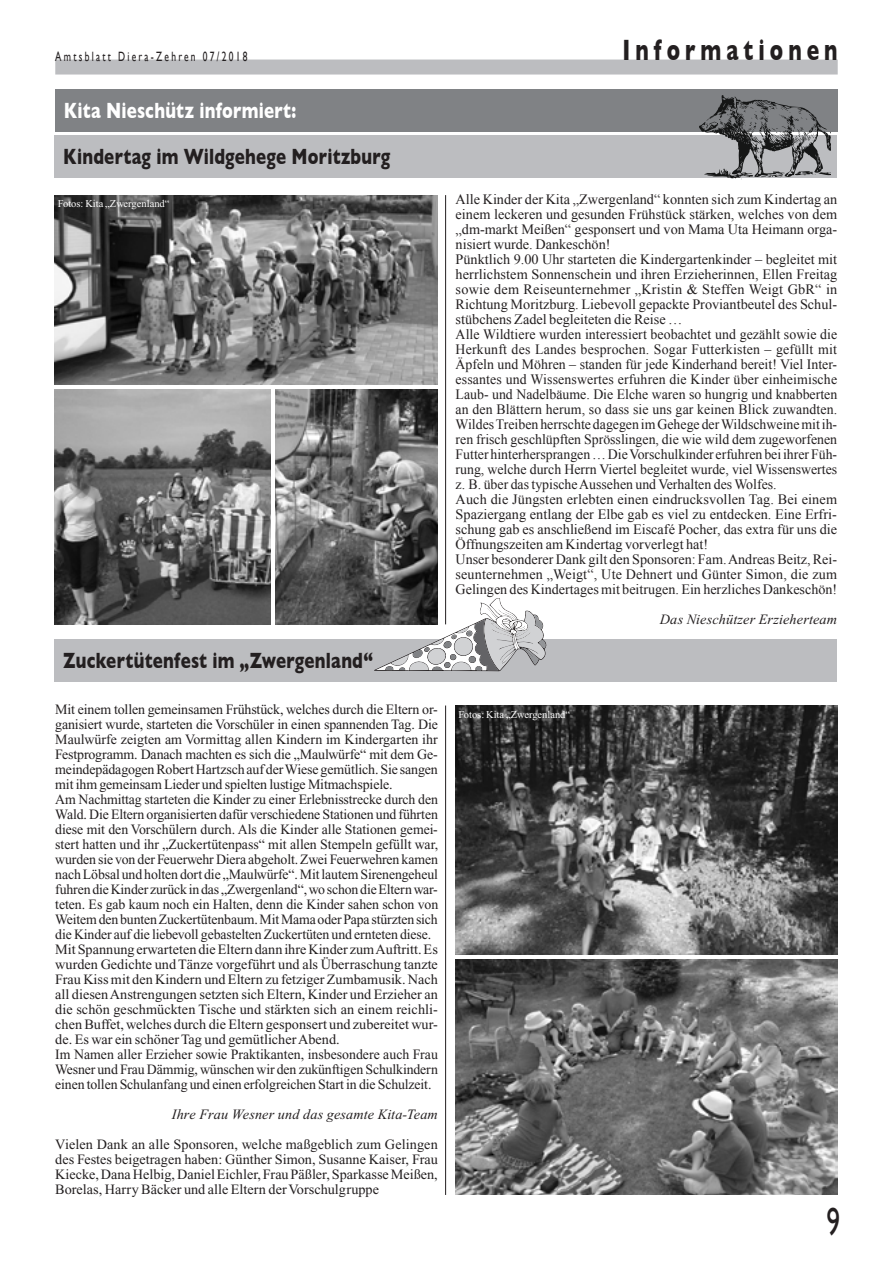
<style>
.page{position:relative;width:893px;height:1263px;background:#fff}
.page>*{position:absolute;margin:0;border:0;box-sizing:border-box;transform-origin:0 0}
.t1{font:39px "Gill Sans";color:#231f20;scale:.7 1}
.t2{font:700 30px "Gill Sans";letter-spacing:.24em;color:#231f20;scale:.7 1}
.t3{font:700 22.5px "Gill Sans";letter-spacing:.015em;color:#231f20;scale:.75 1}
.t4{font:700 22.5px "Gill Sans";letter-spacing:.015em;color:#fff;scale:.75 1}
.t5{font:14.25px/15px "Times New Roman";letter-spacing:-.01em;color:#231f20}
.t6{font:14.25px/15px "Times New Roman";color:#231f20}
.t7{font:italic 14.25px "Times New Roman";letter-spacing:.01em;color:#231f20}
.t8{font:13.5px "Gill Sans";letter-spacing:.24em;color:#231f20;scale:.7 1}
.t9{font:10.5px "Times New Roman";color:#fff}
</style>
<div class="page">
<div style="left:55px;top:60px;width:783px;height:15px;background:#bcbdc0"></div>
<img style="left:55px;top:195px;width:382px;height:190px">
<img style="left:456px;top:705px;width:381px;height:249px">
<img style="left:456px;top:960px;width:381px;height:235px">
<img style="left:55px;top:389px;width:215px;height:235px">
<img style="left:276px;top:389px;width:162px;height:235px">
<div style="left:55px;top:135px;width:782px;height:43px;background:#bcbdc0"></div>
<div style="left:55px;top:639px;width:782px;height:43px;background:#bcbdc0"></div>
<hr style="left:445px;top:195px;width:1px;height:429px;background:#231f20">
<hr style="left:445px;top:705px;width:1px;height:490px;background:#231f20">
<div style="left:55px;top:89px;width:783px;height:43px;background:#808285"></div>
<svg style="left:699px;top:95px;width:132px;height:85px"></svg>
<svg style="left:374px;top:598px;width:173px;height:73px"></svg>
<p class="t8" style="left:55px;top:49px;width:276px">Amtsblatt Diera-Zehren 07/2018</p>
<h3 class="t4" style="left:64px;top:98px;width:312px">Kita Nieschütz informiert:</h3>
<h3 class="t3" style="left:63px;top:144px;width:438px">Kindertag im Wildgehege Moritzburg</h3>
<p class="t9" style="left:58px;top:198px;width:113px">Fotos: Kita „Zwergenland“</p>
<h3 class="t3" style="left:63px;top:648px;width:414px">Zuckertütenfest im „Zwergenland“</h3>
<p class="t5" style="left:55px;top:702px;width:384px">Mit einem tollen gemeinsamen Frühstück, welches durch die Eltern or&shy;ganisiert wurde, starteten die Vorschüler in einen spannenden Tag. Die Maulwürfe zeigten am Vormittag allen Kindern im Kindergarten ihr Festprogramm. Danach machten es sich die „Maulwürfe“ mit dem Ge&shy;meindepädagogen Robert Hartzsch auf der Wiese gemütlich. Sie sangen mit ihm gemeinsam Lieder und spielten lustige Mitmachspiele.<br>Am Nachmittag starteten die Kinder zu einer Erlebnisstrecke durch den Wald. Die Eltern organisierten dafür verschiedene Stationen und führten diese mit den Vorschülern durch. Als die Kinder alle Stationen gemei&shy;stert hatten und ihr „Zuckertütenpass“ mit allen Stempeln gefüllt war, wurden sie von der Feuerwehr Diera abgeholt. Zwei Feuerwehren kamen nach Löbsal und holten dort die „Maulwürfe“. Mit lautem Sirenengeheul fuhren die Kinder zurück in das „Zwergenland“, wo schon die Eltern war&shy;teten. Es gab kaum noch ein Halten, denn die Kinder sahen schon von Weitem den bunten Zuckertütenbaum. Mit Mama oder Papa stürzten sich die Kinder auf die liebevoll gebastelten Zuckertüten und ernteten diese.<br>Mit Spannung erwarteten die Eltern dann ihre Kinder zum Auftritt. Es wurden Gedichte und Tänze vorgeführt und als Überraschung tanzte Frau Kiss mit den Kindern und Eltern zu fetziger Zumbamusik. Nach all diesen Anstrengungen setzten sich Eltern, Kinder und Erzieher an die schön geschmückten Tische und stärkten sich an einem reichli&shy;chen Buffet, welches durch die Eltern gesponsert und zubereitet wur&shy;de. Es war ein schöner Tag und gemütlicher Abend.<br>Im Namen aller Erzieher sowie Praktikanten, insbesondere auch Frau Wesner und Frau Dämmig, wünschen wir den zukünftigen Schulkindern einen tollen Schulanfang und einen erfolgreichen Start in die Schulzeit.</p>
<p class="t7" style="left:172px;top:1107px;width:268px">Ihre Frau Wesner und das gesamte Kita-Team</p>
<p class="t5" style="left:55px;top:1137px;width:384px;text-align:justify">Vielen Dank an alle Sponsoren, welche maßgeblich zum Gelingen des Festes beigetragen haben: Günther Simon, Susanne Kaiser, Frau Kiecke, Dana Helbig, Daniel Eichler, Frau Päßler, Sparkasse Meißen, Borelas, Harry Bäcker und alle Eltern der Vorschulgruppe</p>
<h2 class="t2" style="left:623px;top:32px;width:309px">Informationen</h2>
<p class="t6" style="left:456px;top:192px;width:383px">Alle Kinder der Kita „Zwergenland“ konnten sich zum Kindertag an einem leckeren und gesunden Frühstück stärken, welches von dem „dm-markt Meißen“ gesponsert und von Mama Uta Heimann orga&shy;nisiert wurde. Dankeschön!<br>Pünktlich 9.00 Uhr starteten die Kindergartenkinder – begleitet mit herrlichstem Sonnenschein und ihren Erzieherinnen, Ellen Freitag sowie dem Reiseunternehmer „Kristin &amp; Steffen Weigt GbR“ in Richtung Moritzburg. Liebevoll gepackte Proviantbeutel des Schul&shy;stübchens Zadel begleiteten die Reise …<br>Alle Wildtiere wurden interessiert beobachtet und gezählt sowie die Herkunft des Landes besprochen. Sogar Futterkisten – gefüllt mit Äpfeln und Möhren – standen für jede Kinderhand bereit! Viel Inter&shy;essantes und Wissenswertes erfuhren die Kinder über einheimische Laub- und Nadelbäume. Die Elche waren so hungrig und knabberten an den Blättern herum, so dass sie uns gar keinen Blick zuwandten.<br>Wildes Treiben herrschte dagegen im Gehege der Wildschweine mit ih&shy;ren frisch geschlüpften Sprösslingen, die wie wild dem zugeworfenen Futter hinterhersprangen … Die Vorschulkinder erfuhren bei ihrer Füh&shy;rung, welche durch Herrn Viertel begleitet wurde, viel Wissenswertes z. B. über das typische Aussehen und Verhalten des Wolfes.<br>Auch die Jüngsten erlebten einen eindrucksvollen Tag. Bei einem Spaziergang entlang der Elbe gab es viel zu entdecken. Eine Erfri&shy;schung gab es anschließend im Eiscafé Pocher, das extra für uns die Öffnungszeiten am Kindertag vorverlegt hat!<br>Unser besonderer Dank gilt den Sponsoren: Fam. Andreas Beitz, Rei&shy;seunternehmen „Weigt“, Ute Dehnert und Günter Simon, die zum Gelingen des Kindertages mit beitrugen. Ein herzliches Dankeschön!</p>
<p class="t7" style="left:660px;top:612px;width:179px">Das Nieschützer Erzieherteam</p>
<p class="t9" style="left:459px;top:709px;width:113px">Fotos: Kita „Zwergenland“</p>
<h1 class="t1" style="left:826px;top:1198px;width:21px">9</h1>
</div>
